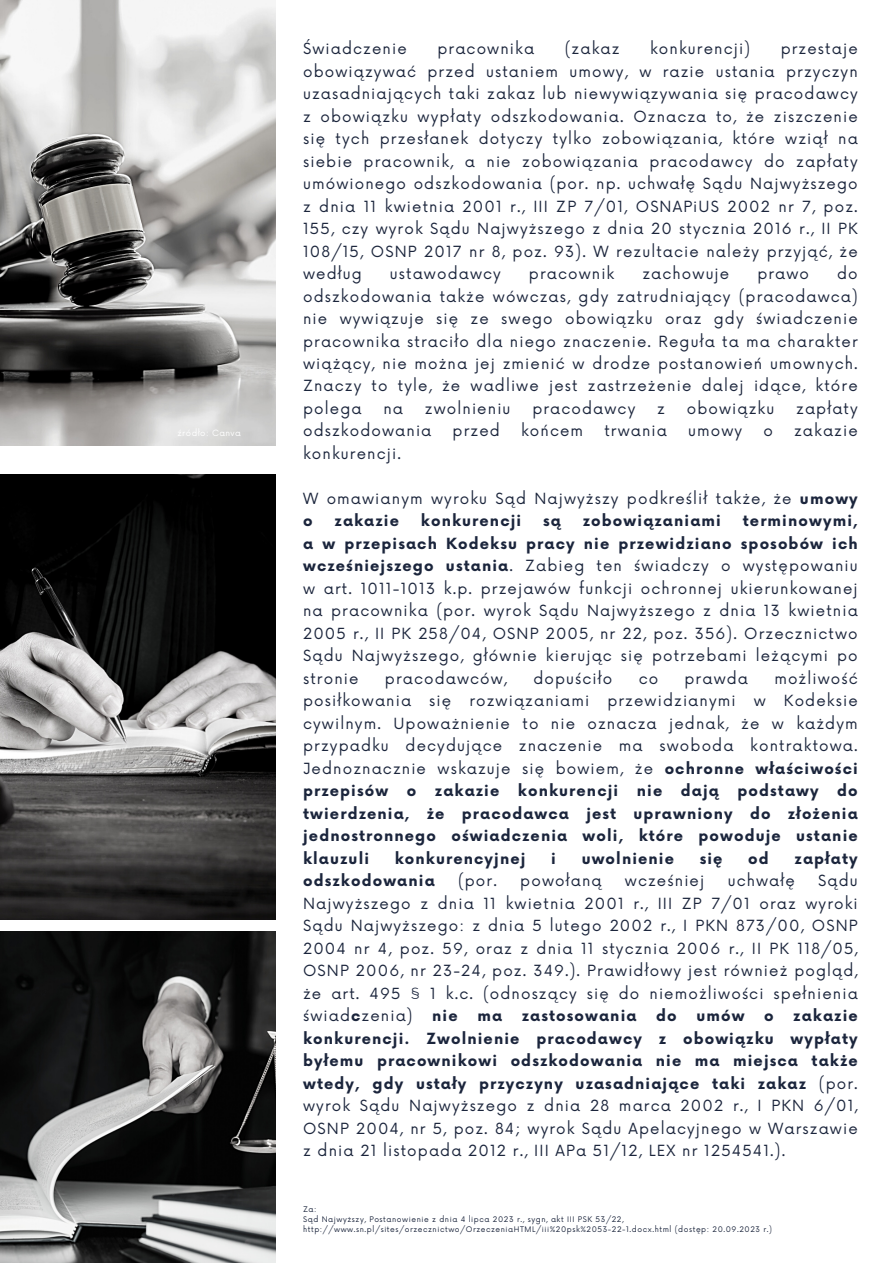
<style>
.page{position:relative;width:893px;height:1264px;background:#fff}
.page>*{position:absolute;margin:0;border:0;box-sizing:border-box;transform-origin:0 0}
.t1{font:15px/22.5px "Now";letter-spacing:.075em;color:#1b253c;text-align:justify}
.t2{font:700 15px "Now";letter-spacing:.075em;color:#1b253c}
.t3{font:8.4px "Now";letter-spacing:.05em;color:#fff}
.t4{font:7.5px/10.1px "Now";letter-spacing:.075em;color:#1b253c}
.s1{font-weight:700}
</style>
<div class="page">
<img style="left:0;top:0;width:275px;height:445px">
<img style="left:0;top:474px;width:276px;height:445px">
<img style="left:0;top:931px;width:276px;height:331px">
<p class="t3" style="left:177px;top:429px;width:65px">źródło: Canva</p>
<p class="t1" style="left:303px;top:38px;width:105px">Świadczenie</p>
<p class="t1" style="left:437px;top:38px;width:98px">pracownika</p>
<p class="t1" style="left:565px;top:38px;width:56px">(zakaz</p>
<p class="t1" style="left:650px;top:38px;width:101px">konkurencji)</p>
<p class="t1" style="left:303px;top:38px;width:556px;text-indent:477px">przestaje obowiązywać przed ustaniem umowy, w razie ustania przyczyn uzasadniających taki zakaz lub niewywiązywania się pracodawcy z obowiązku wypłaty odszkodowania. Oznacza to, że ziszczenie się tych przesłanek dotyczy tylko zobowiązania, które wziął na siebie pracownik, a nie zobowiązania pracodawcy do zapłaty umówionego odszkodowania (por. np. uchwałę Sądu Najwyższego z dnia 11 kwietnia 2001 r., III ZP 7/01, OSNAPiUS 2002 nr 7, poz.<br>155, czy wyrok Sądu Najwyższego z dnia 20 stycznia 2016 r., II PK 108/15, OSNP 2017 nr 8, poz. 93). W rezultacie należy przyjąć, że według</p>
<p class="t1" style="left:303px;top:263px;width:556px;text-indent:534px">do odszkodowania także wówczas, gdy zatrudniający (pracodawca) nie wywiązuje się ze swego obowiązku oraz gdy świadczenie pracownika straciło dla niego znaczenie. Reguła ta ma charakter wiążący, nie można jej zmienić w drodze postanowień umownych.<br>Znaczy to tyle, że wadliwe jest zastrzeżenie dalej idące, które polega</p>
<p class="t1" style="left:390px;top:263px;width:112px">ustawodawcy</p>
<p class="t1" style="left:529px;top:263px;width:87px">pracownik</p>
<p class="t1" style="left:642px;top:263px;width:88px">zachowuje</p>
<p class="t1" style="left:757px;top:263px;width:53px">prawo</p>
<p class="t1" style="left:383px;top:398px;width:21px">na</p>
<p class="t1" style="left:425px;top:398px;width:87px">zwolnieniu</p>
<p class="t1" style="left:532px;top:398px;width:104px">pracodawcy</p>
<p class="t1" style="left:657px;top:398px;width:9px">z</p>
<p class="t1" style="left:686px;top:398px;width:89px">obowiązku</p>
<p class="t1" style="left:796px;top:398px;width:63px">zapłaty</p>
<p class="t1" style="left:303px;top:420px;width:130px">odszkodowania</p>
<p class="t1" style="left:452px;top:420px;width:49px">przed</p>
<p class="t1" style="left:521px;top:420px;width:64px">końcem</p>
<p class="t1" style="left:604px;top:420px;width:64px">trwania</p>
<p class="t1" style="left:688px;top:420px;width:56px">umowy</p>
<p class="t1" style="left:763px;top:420px;width:11px">o</p>
<p class="t1" style="left:794px;top:420px;width:65px">zakazie</p>
<p class="t1" style="left:303px;top:443px;width:99px">konkurencji.</p>
<p class="t1" style="left:303px;top:488px;width:556px">W omawianym wyroku Sąd Najwyższy podkreślił także, że <span class="s1">umowy o</span></p>
<p class="t2" style="left:334px;top:513px;width:66px">zakazie</p>
<p class="t2" style="left:421px;top:513px;width:102px">konkurencji</p>
<p class="t2" style="left:543px;top:513px;width:19px">są</p>
<p class="t2" style="left:583px;top:513px;width:139px">zobowiązaniami</p>
<p class="t1" style="left:303px;top:510px;width:556px;text-indent:439px"><span class="s1">terminowymi, a w przepisach Kodeksu pracy nie przewidziano sposobów ich wcześniejszego ustania</span>. Zabieg ten świadczy o występowaniu w art. 1011-1013 k.p. przejawów funkcji ochronnej ukierunkowanej na pracownika (por. wyrok Sądu Najwyższego z dnia 13 kwietnia 2005 r., II PK 258/04, OSNP 2005, nr 22, poz. 356). Orzecznictwo Sądu Najwyższego, głównie kierując się potrzebami leżącymi po stronie</p>
<p class="t1" style="left:303px;top:668px;width:556px;text-indent:471px">możliwość posiłkowania się rozwiązaniami przewidzianymi w Kodeksie cywilnym. Upoważnienie to nie oznacza jednak, że w każdym przypadku decydujące znaczenie ma swoboda kontraktowa.<br>Jednoznacznie wskazuje się bowiem, że <span class="s1">ochronne właściwości przepisów o zakazie konkurencji nie dają podstawy do twierdzenia, że pracodawca jest uprawniony do złożenia jednostronnego oświadczenia woli, które powoduje ustanie klauzuli</span></p>
<p class="t1" style="left:385px;top:668px;width:124px">pracodawców,</p>
<p class="t1" style="left:533px;top:668px;width:80px">dopuściło</p>
<p class="t1" style="left:638px;top:668px;width:21px">co</p>
<p class="t1" style="left:684px;top:668px;width:65px">prawda</p>
<p class="t2" style="left:395px;top:850px;width:132px">konkurencyjnej</p>
<p class="t2" style="left:551px;top:850px;width:6px">i</p>
<p class="t2" style="left:581px;top:850px;width:94px">uwolnienie</p>
<p class="t2" style="left:699px;top:850px;width:24px">się</p>
<p class="t2" style="left:748px;top:850px;width:22px">od</p>
<p class="t2" style="left:794px;top:850px;width:65px">zapłaty</p>
<p class="t2" style="left:303px;top:872px;width:133px">odszkodowania</p>
<p class="t1" style="left:458px;top:870px;width:40px">(por.</p>
<p class="t1" style="left:520px;top:870px;width:83px">powołaną</p>
<p class="t1" style="left:625px;top:870px;width:81px">wcześniej</p>
<p class="t1" style="left:727px;top:870px;width:69px">uchwałę</p>
<p class="t1" style="left:303px;top:870px;width:556px;text-indent:515px">Sądu Najwyższego z dnia 11 kwietnia 2001 r., III ZP 7/01 oraz wyroki Sądu Najwyższego: z dnia 5 lutego 2002 r., I PKN 873/00, OSNP 2004 nr 4, poz. 59, oraz z dnia 11 stycznia 2006 r., II PK 118/05, OSNP 2006, nr 23-24, poz. 349.). Prawidłowy jest również pogląd, że art. 495 § 1 k.c. (odnoszący się do niemożliwości spełnienia świad<span class="s1">c</span>zenia)</p>
<p class="t1" style="left:303px;top:1005px;width:556px;text-indent:490px"><span class="s1">zakazie konkurencji. Zwolnienie pracodawcy z obowiązku wypłaty byłemu pracownikowi odszkodowania nie ma miejsca także wtedy, gdy ustały przyczyny uzasadniające taki zakaz</span> (por. wyrok Sądu Najwyższego z dnia 28 marca 2002 r., I PKN 6/01, OSNP 2004, nr 5, poz. 84; wyrok Sądu Apelacyjnego w Warszawie z dnia 21 listopada 2012 r., III APa 51/12, LEX nr 1254541.).</p>
<p class="t2" style="left:432px;top:1007px;width:27px">nie</p>
<p class="t2" style="left:477px;top:1007px;width:26px">ma</p>
<p class="t2" style="left:521px;top:1007px;width:116px">zastosowania</p>
<p class="t2" style="left:656px;top:1007px;width:22px">do</p>
<p class="t2" style="left:696px;top:1007px;width:50px">umów</p>
<p class="t2" style="left:764px;top:1007px;width:11px">o</p>
<p class="t4" style="left:303px;top:1204px;width:15px">Za:</p>
<p class="t4" style="left:303px;top:1214px;width:470px">Sąd Najwyższy, Postanowienie z dnia 4 lipca 2023 r., sygn, akt III PSK 53/22, http://www.sn.pl/sites/orzecznictwo/OrzeczeniaHTML/iii%20psk%2053-22-1.docx.html (dostęp: 20.09.2023 r.)</p>
</div>
